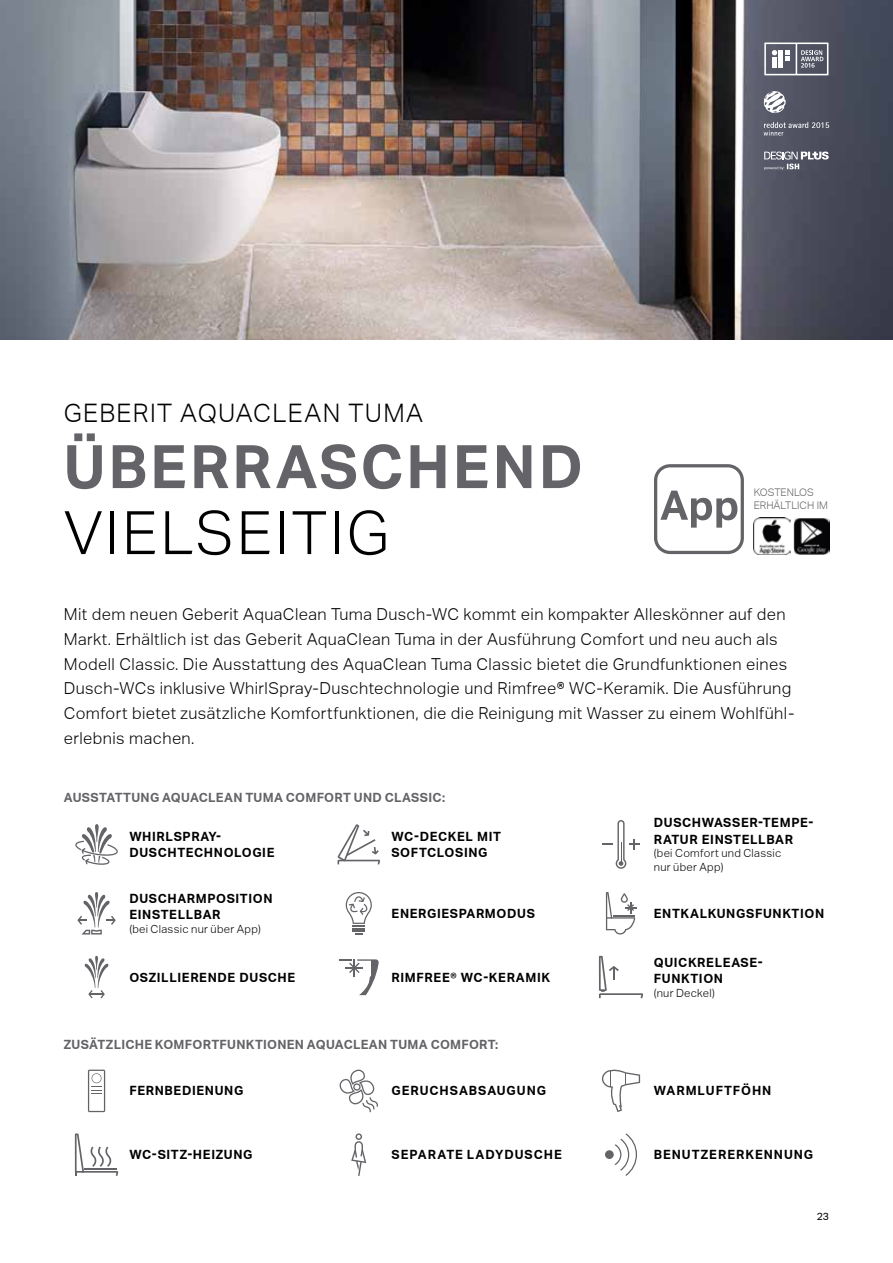
<style>
.page{position:relative;width:893px;height:1263px;background:#fff}
.page>*{position:absolute;margin:0;border:0;box-sizing:border-box;transform-origin:0 0}
.t1{font:700 60px "Aktiv Grotesk Geberit";letter-spacing:.05em;color:#636368}
.t2{font:300 60px "Aktiv Grotesk Geberit";letter-spacing:.05em;color:#000}
.t3{font:300 25.5px "Aktiv Grotesk Geberit";letter-spacing:.05em;color:#000}
.t4{font:300 16.5px/24.8px "Aktiv Grotesk Geberit";letter-spacing:.025em;color:#000}
.t5{font:700 12.75px/16.5px "Aktiv Grotesk Geberit";letter-spacing:.05em;color:#000}
.t6{font:700 12.75px "Aktiv Grotesk Geberit";letter-spacing:.025em;color:#636368}
.t7{font:700 12.75px "Aktiv Grotesk Geberit";letter-spacing:.075em;color:#000}
.t8{font:700 12.75px "Aktiv Grotesk Geberit";letter-spacing:.08em;color:#000}
.t9{font:300 11.25px/13.5px "Aktiv Grotesk Geberit";letter-spacing:.025em;color:#000}
.t10{font:300 10.5px/13.5px "Aktiv Grotesk Geberit";color:#636368}
.t11{font:10.5px "Aktiv Grotesk Geberit";color:#000}
</style>
<div class="page">
<img style="left:0;top:0;width:893px;height:340px">
<svg style="left:764px;top:43px;width:64px;height:32px"></svg>
<svg style="left:764px;top:91px;width:22px;height:22px"></svg>
<svg style="left:764px;top:122px;width:65px;height:14px"></svg>
<svg style="left:764px;top:151px;width:65px;height:19px"></svg>
<svg style="left:75px;top:824px;width:43px;height:41px"></svg>
<svg style="left:337px;top:824px;width:43px;height:40px"></svg>
<svg style="left:602px;top:820px;width:38px;height:49px"></svg>
<svg style="left:77px;top:892px;width:39px;height:42px"></svg>
<svg style="left:346px;top:892px;width:26px;height:42px"></svg>
<svg style="left:606px;top:892px;width:30px;height:42px"></svg>
<svg style="left:85px;top:956px;width:24px;height:42px"></svg>
<svg style="left:339px;top:959px;width:40px;height:36px"></svg>
<svg style="left:599px;top:956px;width:44px;height:42px"></svg>
<svg style="left:88px;top:1070px;width:17px;height:42px"></svg>
<svg style="left:339px;top:1069px;width:39px;height:43px"></svg>
<svg style="left:602px;top:1069px;width:38px;height:43px"></svg>
<svg style="left:75px;top:1133px;width:43px;height:43px"></svg>
<svg style="left:351px;top:1133px;width:15px;height:43px"></svg>
<div style="left:605px;top:1150px;width:9px;height:9px;background:#636368;border-radius:50%"></div>
<svg style="left:615px;top:1133px;width:22px;height:43px"></svg>
<img style="left:793px;top:518px;width:36px;height:36px">
<img style="left:754px;top:518px;width:36px;height:36px">
<svg style="left:654px;top:464px;width:90px;height:90px"></svg>
<h2 class="t3" style="left:64px;top:398px;width:361px">GEBERIT AQUACLEAN TUMA</h2>
<h1 class="t1" style="left:64px;top:432px;width:521px">ÜBERRASCHEND</h1>
<h1 class="t2" style="left:64px;top:498px;width:327px">VIELSEITIG</h1>
<p class="t10" style="left:754px;top:485px;width:76px">KOSTENLOS<br>ERHÄLTLICH IM</p>
<p class="t4" style="left:64px;top:602px;width:732px">Mit dem neuen Geberit AquaClean Tuma Dusch-WC kommt ein kompakter Alleskönner auf den Markt. Erhältlich ist das Geberit AquaClean Tuma in der Ausführung Comfort und neu auch als Modell Classic. Die Ausstattung des AquaClean Tuma Classic bietet die Grundfunktionen eines Dusch-WCs inklusive WhirlSpray-Duschtechnologie und Rimfree® WC-Keramik. Die Ausführung Comfort bietet zusätzliche Komfortfunktionen, die die Reinigung mit Wasser zu einem Wohlfühl&shy;erlebnis machen.</p>
<p class="t6" style="left:64px;top:790px;width:383px">AUSSTATTUNG AQUACLEAN TUMA COMFORT UND CLASSIC:</p>
<p class="t5" style="left:129px;top:828px;width:147px">WHIRLSPRAY-<br>DUSCHTECHNOLOGIE</p>
<p class="t5" style="left:392px;top:828px;width:111px">WC-DECKEL MIT<br>SOFTCLOSING</p>
<p class="t5" style="left:654px;top:814px;width:161px">DUSCHWASSER-TEMPE-<br>RATUR EINSTELLBAR</p>
<p class="t9" style="left:654px;top:846px;width:129px">(bei Comfort und Classic nur über App)</p>
<p class="t5" style="left:129px;top:890px;width:145px">DUSCHARMPOSITION<br>EINSTELLBAR</p>
<p class="t9" style="left:129px;top:922px;width:133px">(bei Classic nur über App)</p>
<p class="t5" style="left:392px;top:905px;width:145px">ENERGIESPARMODUS</p>
<p class="t5" style="left:654px;top:905px;width:172px">ENTKALKUNGSFUNKTION</p>
<p class="t5" style="left:129px;top:969px;width:167px">OSZILLIERENDE DUSCHE</p>
<p class="t5" style="left:392px;top:969px;width:160px">RIMFREE® WC-KERAMIK</p>
<p class="t6" style="left:64px;top:1037px;width:436px">ZUSÄTZLICHE KOMFORTFUNKTIONEN AQUACLEAN TUMA COMFORT:</p>
<p class="t5" style="left:654px;top:954px;width:110px">QUICKRELEASE-<br>FUNKTION</p>
<p class="t9" style="left:654px;top:986px;width:63px">(nur Deckel)</p>
<p class="t5" style="left:129px;top:1083px;width:115px">FERNBEDIENUNG</p>
<p class="t7" style="left:392px;top:1083px;width:156px">GERUCHSABSAUGUNG</p>
<p class="t7" style="left:654px;top:1083px;width:119px">WARMLUFTFÖHN</p>
<p class="t5" style="left:129px;top:1146px;width:125px">WC-SITZ-HEIZUNG</p>
<p class="t7" style="left:392px;top:1147px;width:172px">SEPARATE LADYDUSCHE</p>
<p class="t8" style="left:654px;top:1147px;width:161px">BENUTZERERKENNUNG</p>
<p class="t11" style="left:817px;top:1211px;width:14px">23</p>
</div>
